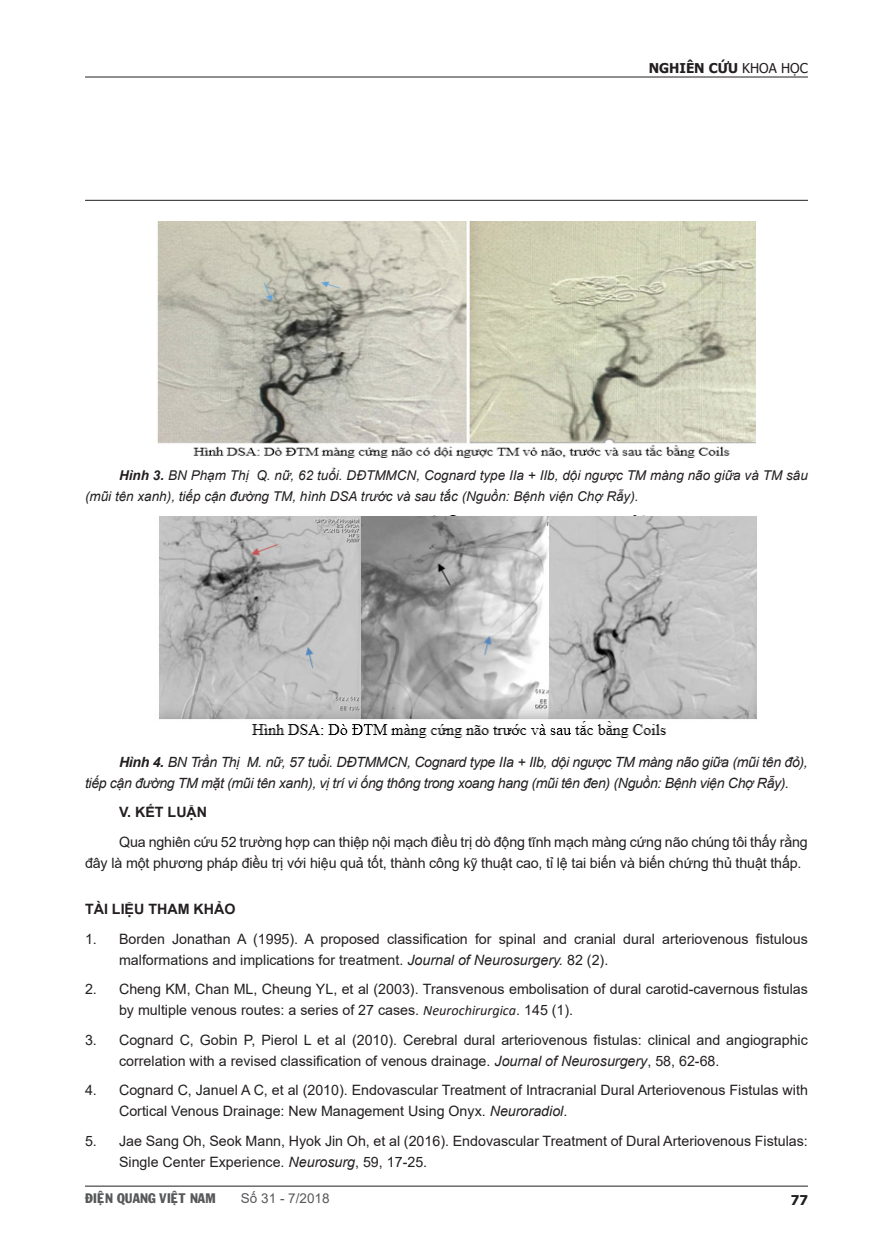
<style>
.page{position:relative;width:893px;height:1255px;background:#fff}
.page>*{position:absolute;margin:0;border:0;box-sizing:border-box;transform-origin:0 0}
.TLieuTK{font:14.25px/21px "Arial";color:#231f20}
.chubai{font:14.25px/21px "Arial";letter-spacing:-.01em;color:#231f20}
.TLieuTK-2{font:700 14.25px "Arial";color:#231f20}
.chubai-2{font:700 14.25px "Arial";color:#231f20}
.chubai-3{font:italic 14.1px/21px "Arial";letter-spacing:-.025em;color:#231f20}
.chubai-4{font:italic 13.5px/21px "Arial";color:#231f20}
.t1{font:13.5px "VNI Franko";color:#57585a}
.t2{font:700 13.5px "Tahoma";color:#231f20}
.t3{font:13.5px "Arial";color:#57585a}
.s1{font-weight:400}
.s2{font-weight:700}
.s3{font-style:italic}
.s4{font-family:"Calibri";font-style:italic}
</style>
<div class="page">
<hr style="left:85px;top:1185px;width:723px;height:1px;background:#231f20">
<hr style="left:85px;top:77px;width:723px;height:1px;background:#231f20">
<hr style="left:85px;top:200px;width:723px;height:1px;background:#231f20">
<img style="left:159px;top:515px;width:598px;height:223px">
<img style="left:157px;top:221px;width:599px;height:237px">
<p class="t2" style="left:649px;top:59px;width:161px">NGHIÊN CỨU <span class="s1">KHOA HỌC</span></p>
<p class="chubai-4" style="left:85px;top:465px;width:724px;text-indent:34px"><span class="s2">Hình 3.</span> BN Phạm Thị Q. nữ, 62 tuổi. DĐTMMCN, Cognard type IIa + IIb, dội ngược TM màng não giữa và TM sâu (mũi tên xanh), tiếp cận đường TM, hình DSA trước và sau tắc (Nguồn: Bệnh viện Chợ Rẫy).</p>
<p class="chubai-3" style="left:85px;top:751px;width:724px;text-indent:34px"><span class="s2">Hình 4.</span> BN Trần Thị M. nữ, 57 tuổi. DĐTMMCN, Cognard type IIa + IIb, dội ngược TM màng não giữa (mũi tên đỏ), tiếp cận đường TM mặt (mũi tên xanh), vị trí vi ống thông trong xoang hang (mũi tên đen) (Nguồn: Bệnh viện Chợ Rẫy).</p>
<p class="chubai-2" style="left:119px;top:802px;width:90px">V. KẾT LUẬN</p>
<p class="chubai" style="left:85px;top:831px;width:724px;text-indent:34px">Qua nghiên cứu 52 trường hợp can thiệp nội mạch điều trị dò động tĩnh mạch màng cứng não chúng tôi thấy rằng đây là một phương pháp điều trị với hiệu quả tốt, thành công kỹ thuật cao, tỉ lệ tai biến và biến chứng thủ thuật thấp.</p>
<p class="TLieuTK-2" style="left:85px;top:899px;width:152px">TÀI LIỆU THAM KHẢO</p>
<p class="TLieuTK" style="left:119px;top:928px;width:690px;text-indent:-34px">1. Borden Jonathan A (1995). A proposed classification for spinal and cranial dural arteriovenous fistulous malformations and implications for treatment. <span class="s3">Journal of Neurosurgery.</span> 82 (2).</p>
<p class="TLieuTK" style="left:119px;top:978px;width:690px;text-indent:-34px">2. Cheng KM, Chan ML, Cheung YL, et al (2003). Transvenous embolisation of dural carotid-cavernous fistulas by multiple venous routes: a series of 27 cases. <span class="s4">Neurochirurgica</span>. 145 (1).</p>
<p class="TLieuTK" style="left:119px;top:1029px;width:690px;text-indent:-34px">3. Cognard C, Gobin P, Pierol L et al (2010). Cerebral dural arteriovenous fistulas: clinical and angiographic correlation with a revised classification of venous drainage. <span class="s3">Journal of Neurosurgery</span>, 58, 62-68.</p>
<p class="TLieuTK" style="left:119px;top:1079px;width:690px;text-indent:-34px">4. Cognard C, Januel A C, et al (2010). Endovascular Treatment of Intracranial Dural Arteriovenous Fistulas with<br>Cortical Venous Drainage: New Management Using Onyx. <span class="s3">Neuroradiol</span>.</p>
<p class="TLieuTK" style="left:119px;top:1130px;width:690px;text-indent:-34px">5. Jae Sang Oh, Seok Mann, Hyok Jin Oh, et al (2016). Endovascular Treatment of Dural Arteriovenous Fistulas:<br>Single Center Experience. <span class="s3">Neurosurg</span>, 59, 17-25.</p>
<p class="t1" style="left:85px;top:1187px;width:132px">ÑIEÄN QUANG VIEÄT NAM</p>
<p class="t3" style="left:241px;top:1188px;width:90px">Số 31 - 7/2018</p>
<p class="t2" style="left:791px;top:1190px;width:19px">77</p>
</div>
